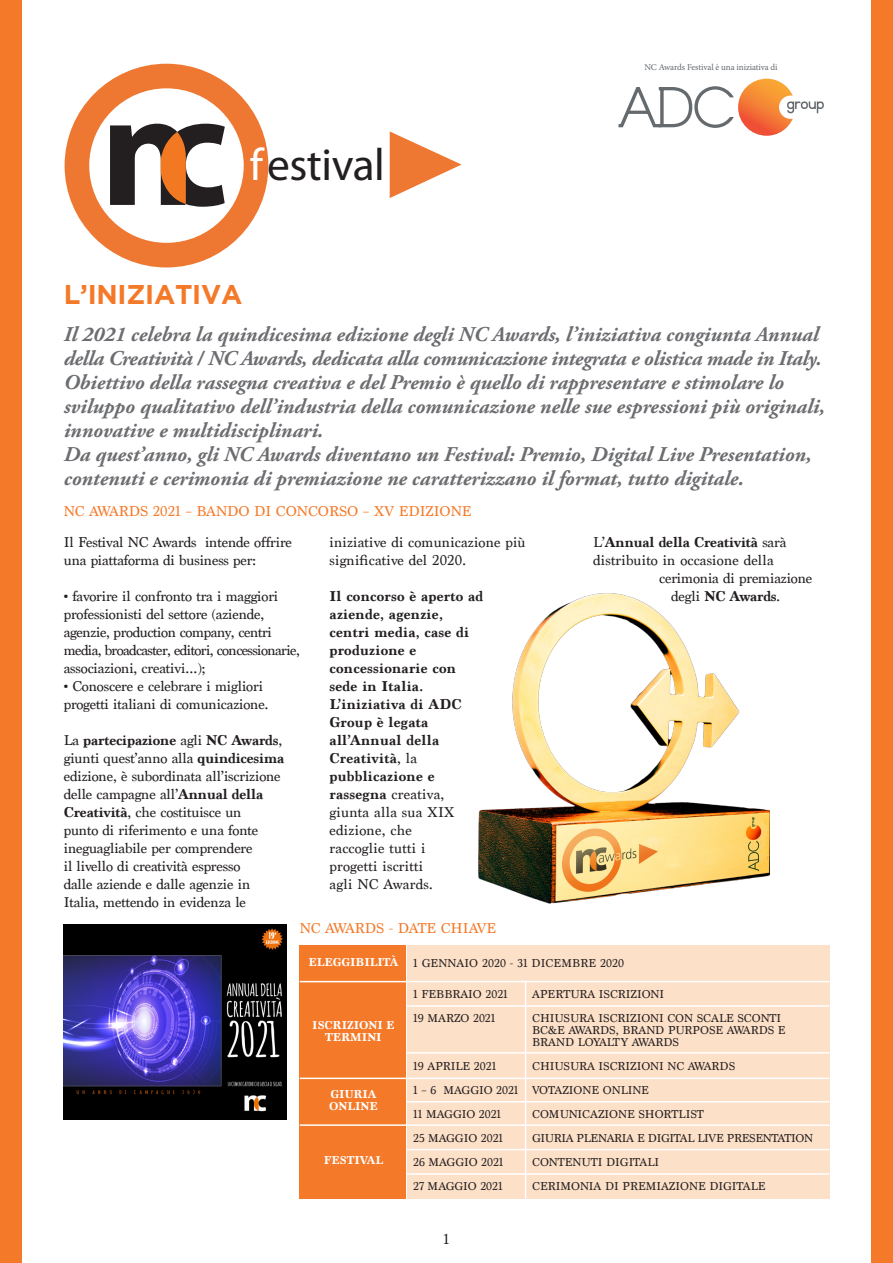
<style>
.page{position:relative;width:893px;height:1263px;background:#fff}
.page>*{position:absolute;margin:0;border:0;box-sizing:border-box;transform-origin:0 0}
.t1{font:45.45px "Myriad Pro";letter-spacing:-.01em;color:#231f20}
.t2{font:700 27px "Gotham";letter-spacing:-.01em;color:#f47928}
.t3{font:italic 700 21px/24px "Adobe Garamond Pro";color:#6c6d70}
.t4{font:15px/18px "Marion";letter-spacing:-.01em;color:#231f20}
.t5{font:700 15px/18px "Marion";letter-spacing:.015em;color:#231f20}
.t6{font:15px/18px "Marion";letter-spacing:.01em;color:#231f20}
.t7{font:15px "Marion";letter-spacing:.015em;color:#231f20}
.t8{font:15px "Marion";color:#f47928}
.t9{font:15px "Marion";letter-spacing:-.04em;color:#231f20}
.t10{font:12px "Marion";color:#231f20}
.t11{font:700 12px/12px "Marion";color:#fff;text-align:center}
.t12{font:12px "Marion";letter-spacing:-.025em;color:#231f20}
.t13{font:9px "Minion Pro";letter-spacing:-.01em;color:#63696d}
.s1{color:#fff}
.s2{font-weight:700}
.s3{font-weight:400}
</style>
<div class="page">
<div style="left:407px;top:945px;width:422px;height:254px;background:#fde0c8"></div>
<div style="left:300px;top:945px;width:106px;height:254px;background:#f47928"></div>
<div style="left:872px;top:0;width:21px;height:1263px;background:#f47928"></div>
<div style="left:0;top:0;width:21px;height:1263px;background:#f47928"></div>
<img style="left:64px;top:925px;width:222px;height:194px">
<img style="left:478px;top:593px;width:292px;height:310px">
<hr style="left:300px;top:981px;width:529px;height:1px;background:#fff">
<hr style="left:525px;top:980px;width:1px;height:219px;background:#fff">
<hr style="left:407px;top:1005px;width:422px;height:2px;background:#fff">
<svg style="left:618px;top:79px;width:206px;height:57px"></svg>
<svg style="left:110px;top:124px;width:115px;height:83px"></svg>
<div style="left:65px;top:64px;width:203px;height:203px;border:25px solid #ee7831;border-radius:50%"></div>
<svg style="left:390px;top:131px;width:72px;height:67px"></svg>
<hr style="left:300px;top:1077px;width:529px;height:2px;background:#fff">
<hr style="left:407px;top:1052px;width:422px;height:1px;background:#fff">
<hr style="left:300px;top:1124px;width:529px;height:2px;background:#fff">
<hr style="left:407px;top:1101px;width:422px;height:1px;background:#fff">
<hr style="left:407px;top:1149px;width:422px;height:1px;background:#fff">
<hr style="left:407px;top:1173px;width:422px;height:2px;background:#fff">
<p class="t1" style="left:250px;top:140px;width:137px"><span class="s1">f</span>estival</p>
<p class="t2" style="left:64px;top:278px;width:180px">L’INIZIATIVA</p>
<p class="t13" style="left:644px;top:61px;width:135px">NC Awards Festival è una iniziativa di</p>
<p class="t3" style="left:64px;top:322px;width:759px">Il 2021 celebra la quindicesima edizione degli NC Awards, l’iniziativa congiunta Annual della Creatività / NC Awards, dedicata alla comunicazione integrata e olistica made in Italy.<br>Obiettivo della rassegna creativa e del Premio è quello di rappresentare e stimolare lo</p>
<p class="t3" style="left:64px;top:394px;width:762px">sviluppo qualitativo dell’industria della comunicazione nelle sue espressioni più originali, innovative e multidisciplinari.</p>
<p class="t3" style="left:64px;top:442px;width:749px">Da quest’anno, gli NC Awards diventano un Festival: Premio, Digital Live Presentation,</p>
<p class="t3" style="left:64px;top:466px;width:681px">contenuti e cerimonia di premiazione ne caratterizzano il format, tutto digitale.</p>
<p class="t8" style="left:64px;top:502px;width:409px">NC AWARDS 2021 – BANDO DI CONCORSO – XV EDIZIONE</p>
<p class="t4" style="left:64px;top:534px;width:230px">Il Festival NC Awards intende offrire una piattaforma di business per:</p>
<p class="t4" style="left:64px;top:588px;width:216px">• favorire il confronto tra i maggiori</p>
<p class="t4" style="left:64px;top:606px;width:202px">professionisti del settore (aziende,</p>
<p class="t4" style="left:64px;top:624px;width:210px">agenzie, production company, centri</p>
<p class="t9" style="left:64px;top:642px;width:237px">media, broadcaster, editori, concessionarie,</p>
<p class="t4" style="left:64px;top:660px;width:143px">associazioni, creativi…);</p>
<p class="t4" style="left:64px;top:678px;width:201px">• Conoscere e celebrare i migliori</p>
<p class="t4" style="left:64px;top:696px;width:206px">progetti italiani di comunicazione.</p>
<p class="t4" style="left:64px;top:732px;width:222px">La <span class="s2">partecipazione</span> agli <span class="s2">NC Awards</span>, giunti quest’anno alla <span class="s2">quindicesima </span>edizione, è subordinata all’iscrizione</p>
<p class="t4" style="left:64px;top:786px;width:201px">delle campagne all’<span class="s2">Annual della</span></p>
<p class="t4" style="left:64px;top:804px;width:179px"><span class="s2">Creatività</span>, che costituisce un</p>
<p class="t4" style="left:64px;top:822px;width:196px">punto di riferimento e una fonte</p>
<p class="t4" style="left:64px;top:840px;width:190px">ineguagliabile per comprendere</p>
<p class="t4" style="left:64px;top:858px;width:178px">il livello di creatività espresso</p>
<p class="t4" style="left:64px;top:876px;width:188px">dalle aziende e dalle agenzie in</p>
<p class="t4" style="left:64px;top:894px;width:184px">Italia, mettendo in evidenza le</p>
<p class="t6" style="left:330px;top:534px;width:198px">iniziative di comunicazione più</p>
<p class="t6" style="left:330px;top:552px;width:138px">significative del 2020.</p>
<p class="t5" style="left:330px;top:588px;width:155px">Il concorso è aperto ad</p>
<p class="t5" style="left:330px;top:606px;width:115px">aziende, agenzie,</p>
<p class="t5" style="left:330px;top:624px;width:141px">centri media, case di</p>
<p class="t5" style="left:330px;top:642px;width:88px">produzione e</p>
<p class="t5" style="left:330px;top:660px;width:128px">concessionarie con</p>
<p class="t5" style="left:330px;top:678px;width:95px">sede in Italia.</p>
<p class="t5" style="left:330px;top:696px;width:134px">L’iniziativa di ADC<br>Group è legata</p>
<p class="t5" style="left:330px;top:732px;width:111px">all’Annual della</p>
<p class="t5" style="left:330px;top:750px;width:89px">Creatività<span class="s3">, la</span></p>
<p class="t5" style="left:330px;top:768px;width:107px">pubblicazione e</p>
<p class="t7" style="left:330px;top:786px;width:116px"><span class="s2">rassegna</span> creativa,</p>
<p class="t7" style="left:330px;top:804px;width:126px">giunta alla sua XIX</p>
<p class="t7" style="left:330px;top:822px;width:84px">edizione, che</p>
<p class="t7" style="left:330px;top:840px;width:97px">raccoglie tutti i</p>
<p class="t7" style="left:330px;top:858px;width:95px">progetti iscritti</p>
<p class="t7" style="left:330px;top:876px;width:105px">agli NC Awards.</p>
<p class="t8" style="left:300px;top:919px;width:198px">NC AWARDS - DATE CHIAVE</p>
<p class="t6" style="left:593px;top:534px;width:195px">L’<span class="s2">Annual della Creatività</span> sarà distribuito in occasione della</p>
<p class="t4" style="left:671px;top:570px;width:143px;text-indent:-12px">cerimonia di premiazione degli <span class="s2">NC Awards</span>.</p>
<p class="t11" style="left:308px;top:956px;width:92px">ELEGGIBILITÀ</p>
<p class="t11" style="left:312px;top:1019px;width:84px">ISCRIZIONI E<br>TERMINI</p>
<p class="t11" style="left:330px;top:1088px;width:48px">GIURIA</p>
<p class="t11" style="left:329px;top:1100px;width:50px">ONLINE</p>
<p class="t11" style="left:324px;top:1154px;width:61px">FESTIVAL</p>
<p class="t10" style="left:413px;top:956px;width:213px">1 GENNAIO 2020 - 31 DICEMBRE 2020</p>
<p class="t10" style="left:413px;top:987px;width:96px">1 FEBBRAIO 2021</p>
<p class="t10" style="left:413px;top:1011px;width:84px">19 MARZO 2021</p>
<p class="t10" style="left:413px;top:1059px;width:85px">19 APRILE 2021</p>
<p class="t10" style="left:413px;top:1083px;width:107px">1 – 6 MAGGIO 2021</p>
<p class="t10" style="left:413px;top:1107px;width:90px">11 MAGGIO 2021</p>
<p class="t10" style="left:413px;top:1131px;width:92px">25 MAGGIO 2021</p>
<p class="t10" style="left:413px;top:1155px;width:92px">26 MAGGIO 2021</p>
<p class="t10" style="left:413px;top:1179px;width:91px">27 MAGGIO 2021</p>
<p class="t10" style="left:532px;top:987px;width:134px">APERTURA ISCRIZIONI</p>
<p class="t10" style="left:532px;top:1011px;width:251px">CHIUSURA ISCRIZIONI CON SCALE SCONTI</p>
<p class="t10" style="left:532px;top:1023px;width:255px">BC&amp;E AWARDS, BRAND PURPOSE AWARDS E</p>
<p class="t10" style="left:532px;top:1035px;width:148px">BRAND LOYALTY AWARDS</p>
<p class="t10" style="left:532px;top:1059px;width:204px">CHIUSURA ISCRIZIONI NC AWARDS</p>
<p class="t10" style="left:532px;top:1083px;width:118px">VOTAZIONE ONLINE</p>
<p class="t10" style="left:532px;top:1107px;width:173px">COMUNICAZIONE SHORTLIST</p>
<p class="t12" style="left:532px;top:1131px;width:282px">GIURIA PLENARIA E DIGITAL LIVE PRESENTATION</p>
<p class="t10" style="left:532px;top:1155px;width:129px">CONTENUTI DIGITALI</p>
<p class="t10" style="left:532px;top:1179px;width:235px">CERIMONIA DI PREMIAZIONE DIGITALE</p>
<p class="t4" style="left:444px;top:1230px;width:7px">1</p>
</div>
